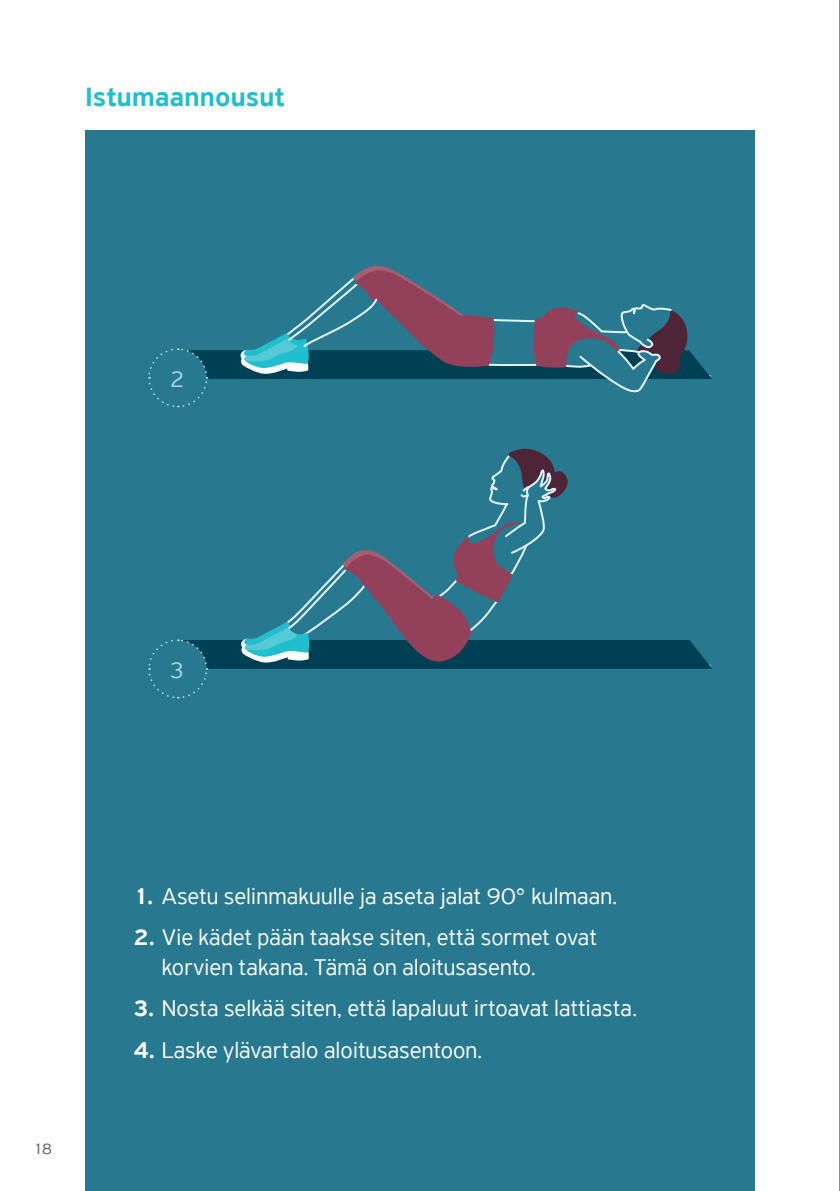
<style>
.page{position:relative;width:840px;height:1191px;background:#fff}
.page>*{position:absolute;margin:0;border:0;box-sizing:border-box;transform-origin:0 0}
.t1{font:500 28px "PF Highway Sans Pro";letter-spacing:.005em;color:#21bece}
.t2{font:300 24px/30px "PF Highway Sans Pro";color:#fff}
.t3{font:300 24px "PF Highway Sans Pro";color:#a6dce4}
.t4{font:300 16px "PF Highway Sans Pro";color:#57585a}
.s1{font-weight:500}
</style>
<div class="page">
<div style="left:85px;top:130px;width:669px;height:1061px;background:#287990"></div>
<svg style="left:148px;top:265px;width:565px;height:143px"></svg>
<svg style="left:148px;top:448px;width:564px;height:251px"></svg>
<hr style="left:839px;top:0;width:1px;height:1191px;background:#231f20">
<p class="t1" style="left:85px;top:80px;width:201px">Istumaannousut</p>
<p class="t3" style="left:169px;top:365px;width:16px">2</p>
<p class="t3" style="left:169px;top:656px;width:16px">3</p>
<p class="t4" style="left:33px;top:1139px;width:20px">18</p>
<p class="t2" style="left:133px;top:880px;width:485px"><span class="s1">1.</span> Asetu selinmakuulle ja aseta jalat 90° kulmaan.</p>
<p class="t2" style="left:162px;top:922px;width:436px;text-indent:-28px"><span class="s1">2.</span> Vie kädet pään taakse siten, että sormet ovat korvien takana. Tämä on aloitusasento.</p>
<p class="t2" style="left:133px;top:993px;width:505px"><span class="s1">3.</span> Nosta selkää siten, että lapaluut irtoavat lattiasta.</p>
<p class="t2" style="left:133px;top:1034px;width:350px"><span class="s1">4.</span> Laske ylävartalo aloitusasentoon.</p>
</div>
